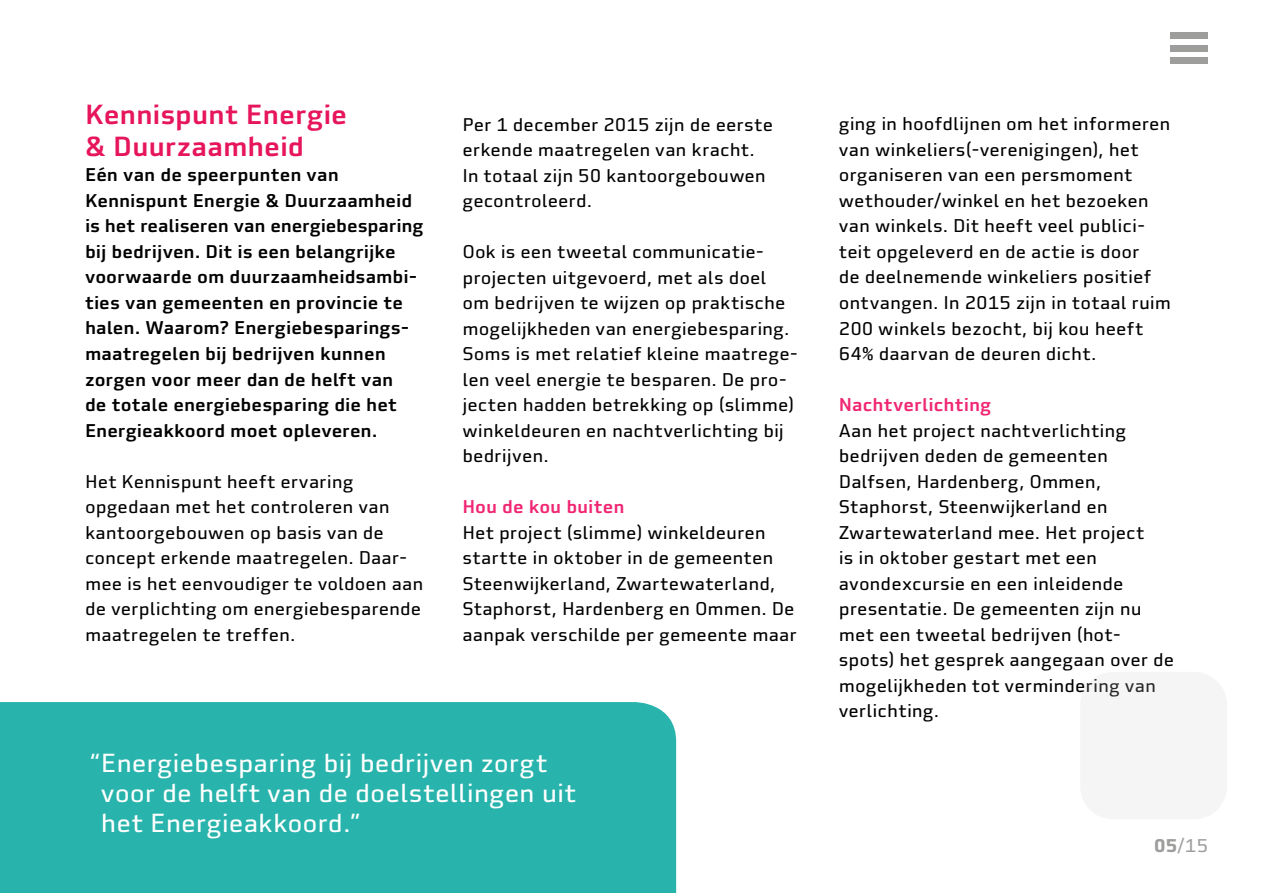
<style>
.page{position:relative;width:1263px;height:893px;background:#fff}
.page>*{position:absolute;margin:0;border:0;box-sizing:border-box;transform-origin:0 0}
.t1{font:500 27px/31.5px "FF Utility Pro";letter-spacing:-.01em;color:#e6155c}
.t2{font:25.5px/30px "FF Utility Pro";letter-spacing:-.005em;color:#fff}
.t3{font:18px/25.5px "FF Utility Pro";color:#000}
.t4{font:500 18px/25.5px "FF Utility Pro";letter-spacing:-.005em;color:#000}
.t5{font:500 18px "FF Utility Pro";letter-spacing:-.005em;color:#f02673}
.t6{font:18px "FF Utility Pro";color:#9d9d9c}
.s1{font-weight:700}
</style>
<div class="page">
<div style="left:0;top:702px;width:676px;height:191px;background:#28b4ac"></div>
<div style="left:1171px;top:32px;width:37px;height:7px;background:#9d9d9c"></div>
<div style="left:1171px;top:45px;width:37px;height:7px;background:#9d9d9c"></div>
<div style="left:1171px;top:57px;width:37px;height:7px;background:#9d9d9c"></div>
<div style="left:1080px;top:672px;width:147px;height:147px;background:#f5f5f5;border-radius:33px"></div>
<h1 class="t1" style="left:85px;top:99px;width:264px">Kennispunt Energie &amp; Duurzaamheid</h1>
<p class="t4" style="left:85px;top:162px;width:340px">Eén van de speerpunten van Kennispunt Energie &amp; Duurzaamheid is het realiseren van energiebesparing bij bedrijven. Dit is een belangrijke voorwaarde om duurzaamheidsambi&shy;ties van gemeenten en provincie te halen. Waarom? Energiebesparings&shy;maatregelen bij bedrijven kunnen zorgen voor meer dan de helft van<br>de totale energiebesparing die het Energieakkoord moet opleveren.</p>
<p class="t3" style="left:85px;top:468px;width:340px">Het Kennispunt heeft ervaring opgedaan met het controleren van kantoorgebouwen op basis van de concept erkende maatregelen. Daar&shy;mee is het eenvoudiger te voldoen aan de verplichting om energiebesparende maatregelen te treffen.</p>
<p class="t3" style="left:462px;top:111px;width:312px">Per 1 december 2015 zijn de eerste erkende maatregelen van kracht.<br>In totaal zijn 50 kantoorgebouwen gecontroleerd.</p>
<p class="t3" style="left:462px;top:239px;width:337px">Ook is een tweetal communicatie&shy;projecten uitgevoerd, met als doel<br>om bedrijven te wijzen op praktische mogelijkheden van energiebesparing.<br>Soms is met relatief kleine maatrege&shy;len veel energie te besparen. De pro&shy;jecten hadden betrekking op (slimme) winkeldeuren en nachtverlichting bij bedrijven.</p>
<p class="t5" style="left:462px;top:495px;width:164px">Hou de kou buiten</p>
<p class="t3" style="left:462px;top:519px;width:336px">Het project (slimme) winkeldeuren startte in oktober in de gemeenten Steenwijkerland, Zwartewaterland, Staphorst, Hardenberg en Ommen. De aanpak verschilde per gemeente maar</p>
<h2 class="t2" style="left:101px;top:748px;width:477px;text-indent:-12px">“Energiebesparing bij bedrijven zorgt voor de helft van de doelstellingen uit het Energieakkoord.”</h2>
<p class="t3" style="left:839px;top:111px;width:334px">ging in hoofdlijnen om het informeren van winkeliers(-verenigingen), het organiseren van een persmoment wethouder/winkel en het bezoeken van winkels. Dit heeft veel publici&shy;teit opgeleverd en de actie is door<br>de deelnemende winkeliers positief ontvangen. In 2015 zijn in totaal ruim 200 winkels bezocht, bij kou heeft 64% daarvan de deuren dicht.</p>
<p class="t5" style="left:839px;top:393px;width:154px">Nachtverlichting</p>
<p class="t3" style="left:839px;top:417px;width:337px">Aan het project nachtverlichting bedrijven deden de gemeenten<br>Dalfsen, Hardenberg, Ommen,<br>Staphorst, Steenwijkerland en<br>Zwartewaterland mee. Het project<br>is in oktober gestart met een avondexcursie en een inleidende presentatie. De gemeenten zijn nu met een tweetal bedrijven (hot&shy;spots) het gesprek aangegaan over de mogelijkheden tot vermindering van verlichting.</p>
<p class="t6" style="left:1154px;top:835px;width:56px"><span class="s1">05</span>/15</p>
</div>
